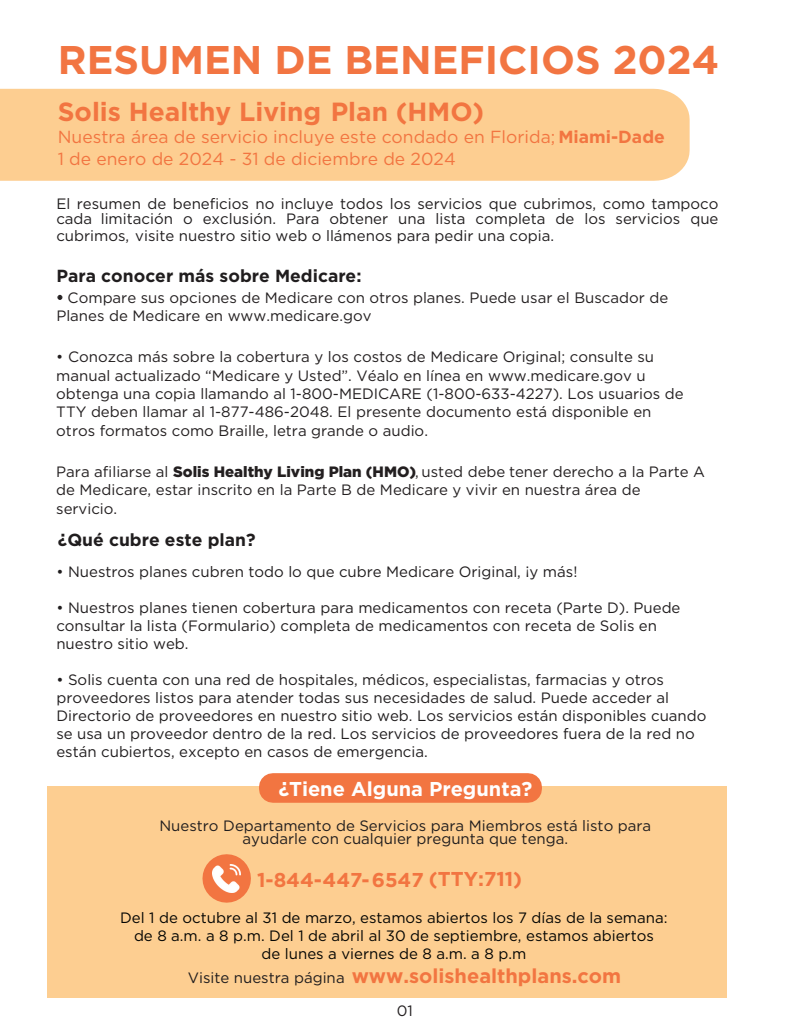
<style>
.page{position:relative;width:810px;height:1035px;background:#fff}
.page>*{position:absolute;margin:0;border:0;box-sizing:border-box;transform-origin:0 0}
.t1{font:700 40px "Gotham";color:#f27542}
.t2{font:700 26.25px "Gotham";color:#f27541}
.t3{font:700 20px "Gotham";color:#f27541}
.t4{font:700 20px "Gotham";color:#fff}
.t5{font:17.5px/22.5px "Gotham";color:#f27541}
.t6{font:700 17.5px "Gotham";color:#201d1e}
.t7{font:15px/18px "Gotham";color:#201d1e}
.t8{font:15px/18.5px "Gotham";color:#231f20}
.t9{font:15px/18px "Gotham";color:#040503;text-align:center}
.s1{font-weight:700}
.s2{font-weight:900}
.s3{font-weight:400;font-size:15px;color:#201d1e}
</style>
<div class="page">
<svg style="left:58px;top:295px;width:4px;height:4px"></svg>
<div style="left:0;top:89px;width:690px;height:92px;background:#fdce91"></div>
<div style="left:48px;top:787px;width:679px;height:211px;background:#fdce91"></div>
<svg style="left:259px;top:773px;width:283px;height:30px;background:#f27845"></svg>
<svg style="left:202px;top:854px;width:49px;height:49px"></svg>
<img style="left:213px;top:864px;width:28px;height:29px">
<h1 class="t1" style="left:58px;top:37px;width:663px">RESUMEN DE BENEFICIOS 2024</h1>
<h2 class="t2" style="left:58px;top:96px;width:428px">Solis Healthy Living Plan (HMO)</h2>
<p class="t5" style="left:58px;top:125px;width:609px">Nuestra área de servicio incluye este condado en Florida; <span class="s1">Miami-Dade<br></span>1 de enero de 2024 - 31 de diciembre de 2024</p>
<p class="t7" style="left:56px;top:196px;width:664px;line-height:15px">El resumen de beneficios no incluye todos los servicios que cubrimos, como tampoco cada limitación o exclusión. Para obtener una lista completa de los servicios que</p>
<p class="t7" style="left:56px;top:227px;width:499px">cubrimos, visite nuestro sitio web o llámenos para pedir una copia.</p>
<p class="t6" style="left:56px;top:265px;width:307px">Para conocer más sobre Medicare:</p>
<p class="t8" style="left:56px;top:288px;width:613px">• Compare sus opciones de Medicare con otros planes. Puede usar el Buscador de<br>Planes de Medicare en www.medicare.gov</p>
<p class="t8" style="left:56px;top:347px;width:629px">• Conozca más sobre la cobertura y los costos de Medicare Original; consulte su manual actualizado “Medicare y Usted”. Véalo en línea en www.medicare.gov u obtenga una copia llamando al 1-800-MEDICARE (1-800-633-4227). Los usuarios de TTY deben llamar al 1-877-486-2048. El presente documento está disponible en otros formatos como Braille, letra grande o audio.</p>
<p class="t8" style="left:56px;top:462px;width:650px">Para afiliarse al <span class="s2">Solis Healthy Living Plan (HMO)</span> , usted debe tener derecho a la Parte A de Medicare, estar inscrito en la Parte B de Medicare y vivir en nuestra área de servicio.</p>
<p class="t6" style="left:58px;top:529px;width:199px">¿Qué cubre este plan?</p>
<p class="t7" style="left:56px;top:563px;width:523px">• Nuestros planes cubren todo lo que cubre Medicare Original, ¡y más!</p>
<p class="t7" style="left:56px;top:599px;width:626px">• Nuestros planes tienen cobertura para medicamentos con receta (Parte D). Puede consultar la lista (Formulario) completa de medicamentos con receta de Solis en nuestro sitio web.</p>
<p class="t7" style="left:56px;top:671px;width:652px">• Solis cuenta con una red de hospitales, médicos, especialistas, farmacias y otros proveedores listos para atender todas sus necesidades de salud. Puede acceder al Directorio de proveedores en nuestro sitio web. Los servicios están disponibles cuando se usa un proveedor dentro de la red. Los servicios de proveedores fuera de la red no están cubiertos, excepto en casos de emergencia.</p>
<h3 class="t4" style="left:289px;top:777px;width:245px">Tiene Alguna Pregunta?</h3>
<h3 class="t4" style="left:289px;top:800px;width:12px;rotate:-180deg">?</h3>
<p class="t7" style="left:159px;top:819px;width:493px;line-height:12.8px;text-align:center">Nuestro Departamento de Servicios para Miembros está listo para ayudarle con cualquier pregunta que tenga.</p>
<h3 class="t3" style="left:257px;top:869px;width:267px">1-844-447-6547 (TTY:711)</h3>
<p class="t9" style="left:120px;top:908px;width:549px">Del 1 de octubre al 31 de marzo, estamos abiertos los 7 días de la semana: de 8 a.m. a 8 p.m. Del 1 de abril al 30 de septiembre, estamos abiertos<br>de lunes a viernes de 8 a.m. a 8 p.m</p>
<h3 class="t3" style="left:188px;top:964px;width:435px"><span class="s3">Visite nuestra página</span> www.solishealthplans.com</h3>
<p class="t8" style="left:397px;top:1001px;width:18px">01</p>
</div>
